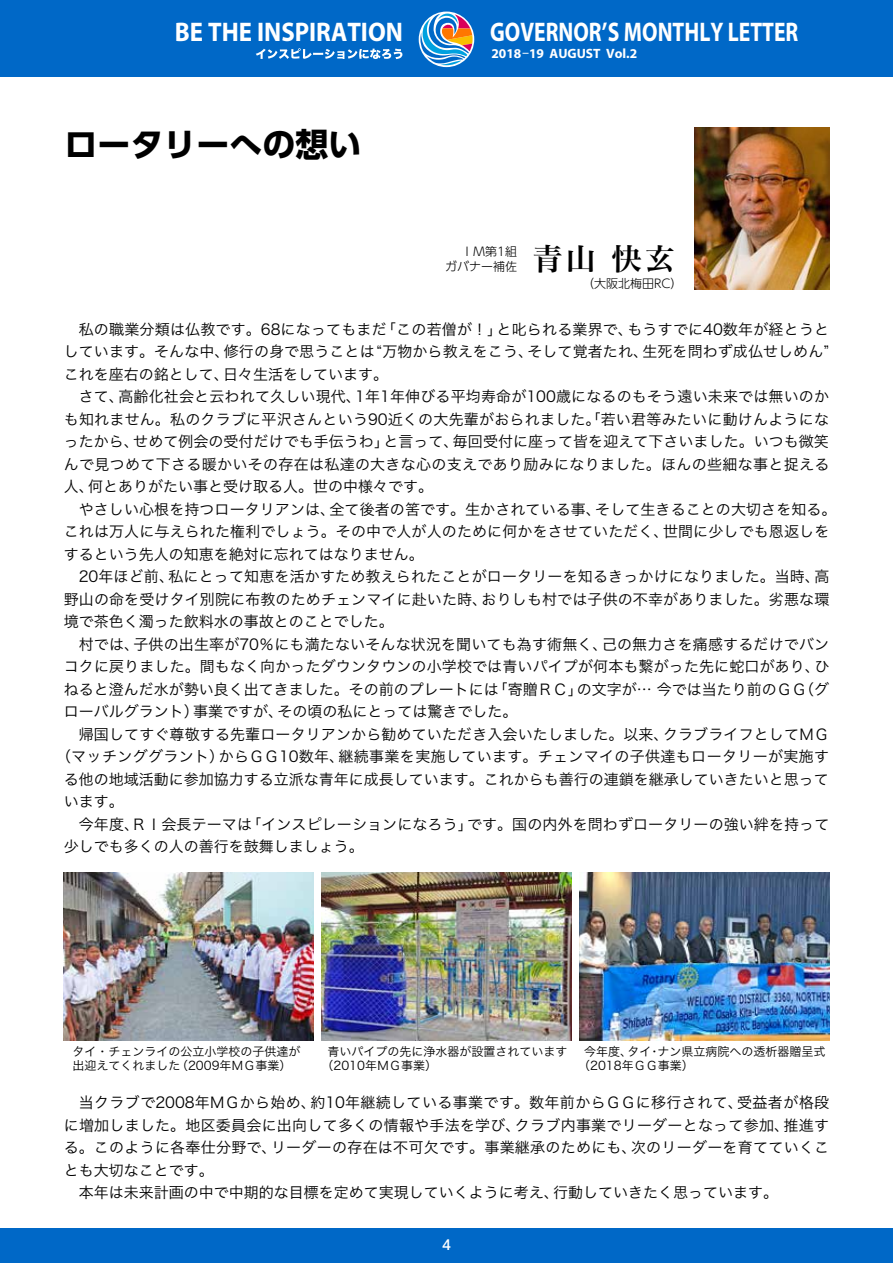
<style>
.page{position:relative;width:893px;height:1263px;background:#fff}
.page>*{position:absolute;margin:0;border:0;box-sizing:border-box;transform-origin:0 0}
.t1{font:700 33px "UD Shin Go Pro";color:#000}
.t2{font:30px "Hira Min Pro N W6";color:#000}
.t3{font:700 27px "Myriad Pro";color:#fff;scale:.8 1}
.t4{font:700 27px "Myriad Pro";color:#fff;scale:.92 1}
.t5{font:15px/22.5px "Hira Kaku Pro N W3";letter-spacing:.01em;color:#000}
.t6{font:700 13.5px "Myriad Pro";color:#fff}
.t7{font:500 13.5px "UD Shin Go Pro";color:#fff}
.t8{font:12px/13.5px "Hira Kaku Pro N W3";color:#000}
.t9{font:300 12px/15px "UD Shin Go Pro";color:#000;text-align:right}
.s1{font-family:"Hira Kaku Pro W3";font-weight:400}
</style>
<div class="page">
<div style="left:0;top:1229px;width:893px;height:34px;background:#0068c7"></div>
<div style="left:0;top:0;width:893px;height:77px;background:#0068c7"></div>
<svg style="left:256px;top:48px;width:146px;height:11px"></svg>
<svg style="left:419px;top:12px;width:55px;height:55px"></svg>
<svg style="left:420px;top:14px;width:54px;height:51px"></svg>
<img style="left:695px;top:128px;width:134px;height:161px">
<img style="left:64px;top:872px;width:249px;height:168px">
<img style="left:322px;top:872px;width:249px;height:168px">
<img style="left:580px;top:872px;width:249px;height:168px">
<h3 class="t4" style="left:175px;top:15px;width:249px">BE THE INSPIRATION</h3>
<h3 class="t3" style="left:490px;top:15px;width:387px">GOVERNOR’S MONTHLY LETTER</h3>
<h1 class="t1" style="left:65px;top:118px;width:298px">ロータリーへの想い</h1>
<p class="t6" style="left:491px;top:45px;width:147px">2018<span class="s1">-</span>19 AUGUST Vol.2</p>
<p class="t9" style="left:445px;top:243px;width:73px">ＩＭ第1組<br>ガバナー補佐</p>
<h2 class="t2" style="left:533px;top:232px;width:143px">青山 快玄</h2>
<p class="t9" style="left:582px;top:275px;width:102px">（大阪北梅田RC）</p>
<p class="t5" style="left:64px;top:317px;width:767px">　私の職業分類は仏教です。68になってもまだ「この若僧が！」と叱られる業界で、もうすでに40数年が経とうと</p>
<p class="t5" style="left:64px;top:339px;width:767px">しています。そんな中、修行の身で思うことは“万物から教えをこう、そして覚者たれ、生死を問わず成仏せしめん”</p>
<p class="t5" style="left:64px;top:362px;width:326px">これを座右の銘として、日々生活をしています。</p>
<p class="t5" style="left:64px;top:384px;width:767px">　さて、高齢化社会と云われて久しい現代、1年1年伸びる平均寿命が100歳になるのもそう遠い未来では無いのか</p>
<p class="t5" style="left:64px;top:407px;width:767px">も知れません。私のクラブに平沢さんという90近くの大先輩がおられました。「若い君等みたいに動けんようにな</p>
<p class="t5" style="left:64px;top:429px;width:767px">ったから、せめて例会の受付だけでも手伝うわ」と言って、毎回受付に座って皆を迎えて下さいました。いつも微笑</p>
<p class="t5" style="left:64px;top:452px;width:767px">んで見つめて下さる暖かいその存在は私達の大きな心の支えであり励みになりました。ほんの些細な事と捉える</p>
<p class="t5" style="left:64px;top:474px;width:371px">人、何とありがたい事と受け取る人。世の中様々です。</p>
<p class="t5" style="left:64px;top:497px;width:774px">　やさしい心根を持つロータリアンは、全て後者の筈です。生かされている事、そして生きることの大切さを知る。</p>
<p class="t5" style="left:64px;top:519px;width:767px">これは万人に与えられた権利でしょう。その中で人が人のために何かをさせていただく、世間に少しでも恩返しを</p>
<p class="t5" style="left:64px;top:542px;width:361px">するという先人の知恵を絶対に忘れてはなりません。</p>
<p class="t5" style="left:64px;top:564px;width:767px">　20年ほど前、私にとって知恵を活かすため教えられたことがロータリーを知るきっかけになりました。当時、高</p>
<p class="t5" style="left:64px;top:587px;width:767px">野山の命を受けタイ別院に布教のためチェンマイに赴いた時、おりしも村では子供の不幸がありました。劣悪な環</p>
<p class="t5" style="left:64px;top:609px;width:331px">境で茶色く濁った飲料水の事故とのことでした。</p>
<p class="t5" style="left:64px;top:632px;width:767px">　村では、子供の出生率が70％にも満たないそんな状況を聞いても為す術無く、己の無力さを痛感するだけでバン</p>
<p class="t5" style="left:64px;top:654px;width:767px">コクに戻りました。間もなく向かったダウンタウンの小学校では青いパイプが何本も繋がった先に蛇口があり、ひ</p>
<p class="t5" style="left:64px;top:677px;width:767px">ねると澄んだ水が勢い良く出てきました。その前のプレートには「寄贈ＲＣ」の文字が… 今では当たり前のＧＧ（グ</p>
<p class="t5" style="left:64px;top:699px;width:455px">ローバルグラント）事業ですが、その頃の私にとっては驚きでした。</p>
<p class="t5" style="left:64px;top:722px;width:767px">　帰国してすぐ尊敬する先輩ロータリアンから勧めていただき入会いたしました。以来、クラブライフとしてＭＧ</p>
<p class="t5" style="left:56px;top:744px;width:774px">（マッチンググラント）からＧＧ10数年、継続事業を実施しています。チェンマイの子供達もロータリーが実施す</p>
<p class="t5" style="left:64px;top:767px;width:767px">る他の地域活動に参加協力する立派な青年に成長しています。これからも善行の連鎖を継承していきたいと思って</p>
<p class="t5" style="left:64px;top:789px;width:62px">います。</p>
<p class="t5" style="left:64px;top:812px;width:767px">　今年度、ＲＩ会長テーマは「インスピレーションになろう」です。国の内外を問わずロータリーの強い絆を持って</p>
<p class="t5" style="left:64px;top:834px;width:302px">少しでも多くの人の善行を鼓舞しましょう。</p>
<p class="t8" style="left:72px;top:1044px;width:229px">タイ・チェンライの公立小学校の子供達が出迎えてくれました（2009年ＭＧ事業）</p>
<p class="t8" style="left:321px;top:1044px;width:247px;text-indent:6px">青いパイプの先に浄水器が設置されています（2010年ＭＧ事業）</p>
<p class="t8" style="left:578px;top:1044px;width:249px;text-indent:6px">今年度、タイ・ナン県立病院への透析器贈呈式（2018年ＧＧ事業）</p>
<p class="t5" style="left:64px;top:1090px;width:767px">　当クラブで2008年ＭＧから始め、約10年継続している事業です。数年前からＧＧに移行されて、受益者が格段に増加しました。地区委員会に出向して多くの情報や手法を学び、クラブ内事業でリーダーとなって参加、推進する。このように各奉仕分野で、リーダーの存在は不可欠です。事業継承のためにも、次のリーダーを育てていくことも大切なことです。<br>　本年は未来計画の中で中期的な目標を定めて実現していくように考え、行動していきたく思っています。</p>
<p class="t7" style="left:442px;top:1234px;width:10px">4</p>
</div>
